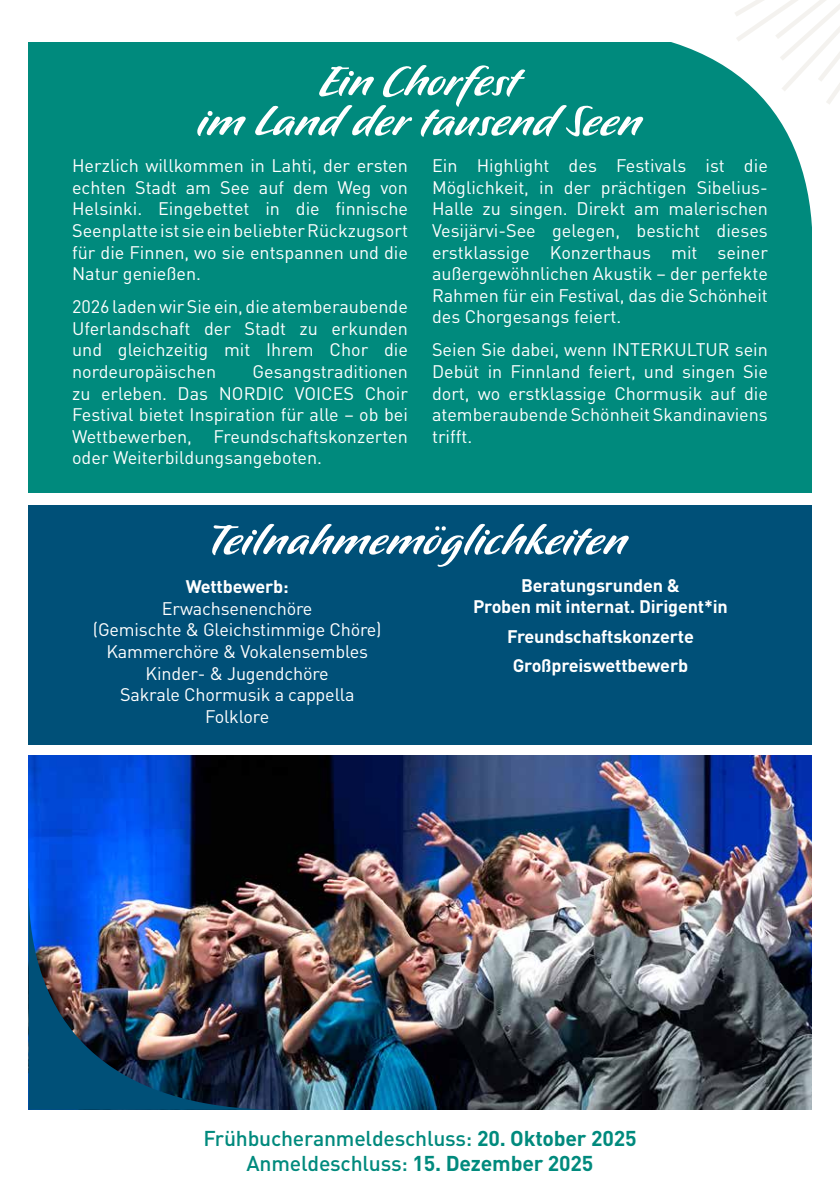
<style>
.page{position:relative;width:840px;height:1191px;background:#fff}
.page>*{position:absolute;margin:0;border:0;box-sizing:border-box;transform-origin:0 0}
.t1{font:50px/40px "P22 Pooper Black Pro";color:#fff;text-align:center}
.t2{font:500 21.2px/25.4px "DIN Pro";letter-spacing:-.01em;color:#008a7d;text-align:center}
.t3{font:18px/21.6px "DIN Pro";color:#fff;text-align:justify}
.t4{font:700 18px/21.6px "DIN Pro";letter-spacing:-.01em;color:#fff;text-align:center}
.s1{font-weight:700}
</style>
<div class="page">
<img style="left:28px;top:755px;width:783px;height:354px">
<div style="left:28px;top:505px;width:783px;height:239px;background:#005078"></div>
<div style="left:28px;top:43px;width:783px;height:450px;background:#008a7d"></div>
<svg style="left:559px;top:42px;width:253px;height:206px"></svg>
<img style="left:28px;top:888px;width:254px;height:221px">
<svg style="left:728px;top:0;width:111px;height:110px"></svg>
<h1 class="t1" style="left:197px;top:63px;width:446px">Ein Chorfest<br>im Land der tausend Seen</h1>
<p class="t3" style="left:72px;top:154px;width:337px">Herzlich willkommen in Lahti, der ersten echten Stadt am See auf dem Weg von Helsinki. Eingebettet in die finnische Seenplatte ist sie ein beliebter Rückzugsort für die Finnen, wo sie entspannen und die Natur genießen.</p>
<p class="t3" style="left:72px;top:295px;width:337px">2026 laden wir Sie ein, die atemberaubende Uferlandschaft der Stadt zu erkunden und gleichzeitig mit Ihrem Chor die nordeuropäischen</p>
<p class="t3" style="left:432px;top:154px;width:337px">Ein Highlight des Festivals ist die Möglichkeit, in der prächtigen Sibelius-Halle zu singen. Direkt am malerischen Vesijärvi-See gelegen, besticht dieses erstklassige Konzerthaus mit seiner außergewöhnlichen Akustik – der perfekte Rahmen für ein Festival, das die Schönheit des Chorgesangs feiert.</p>
<p class="t3" style="left:432px;top:338px;width:337px">Seien Sie dabei, wenn INTERKULTUR sein Debüt in Finnland feiert, und singen Sie dort, wo erstklassige Chormusik auf die atemberaubende Schönheit Skandinaviens trifft.</p>
<p class="t3" style="left:72px;top:360px;width:337px;text-indent:180px">Gesangstraditionen zu erleben. Das NORDIC VOICES Choir Festival bietet Inspiration für alle – ob bei Wettbewerben, Freundschaftskonzerten oder Weiterbildungsangeboten.</p>
<h1 class="t1" style="left:211px;top:522px;width:417px">Teilnahmemöglichkeiten</h1>
<p class="t4" style="left:185px;top:575px;width:104px">Wettbewerb:</p>
<p class="t3" style="left:93px;top:597px;width:290px;text-align:center">Erwachsenenchöre<br>(Gemischte &amp; Gleichstimmige Chöre)<br>Kammerchöre &amp; Vokalensembles<br>Kinder- &amp; Jugendchöre<br>Sakrale Chormusik a cappella<br>Folklore</p>
<p class="t4" style="left:473px;top:573px;width:256px">Beratungsrunden &amp;<br>Proben mit internat. Dirigent*in</p>
<p class="t4" style="left:507px;top:621px;width:188px;line-height:29.6px">Freundschaftskonzerte<br>Großpreiswettbewerb</p>
<p class="t2" style="left:203px;top:1124px;width:434px">Frühbucheranmeldeschluss: <span class="s1">20. Oktober 2025<br></span>Anmeldeschluss: <span class="s1">15. Dezember 2025</span></p>
</div>
